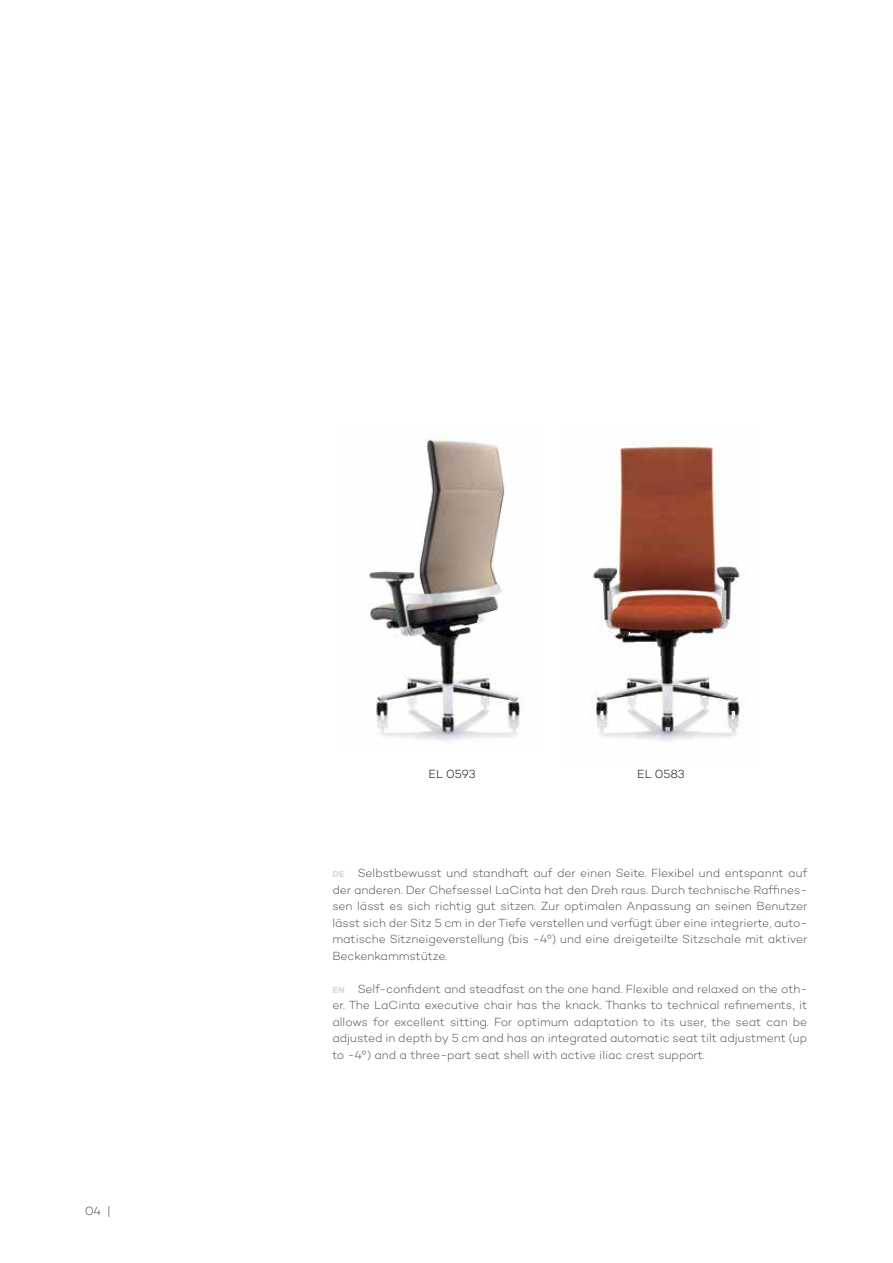
<style>
.page{position:relative;width:893px;height:1263px;background:#fff}
.page>*{position:absolute;margin:0;border:0;box-sizing:border-box;transform-origin:0 0}
.t1{font:300 12px/16.5px "Campton";letter-spacing:-.005em;color:#4a4a49;text-align:justify}
.t2{font:300 12px "Campton";color:#000}
.t3{font:200 12px "Campton";color:#000}
.s1{font-weight:700;font-size:9px;color:#dadada}
</style>
<div class="page">
<img style="left:590px;top:445px;width:153px;height:297px">
<img style="left:369px;top:438px;width:152px;height:304px">
<p class="t3" style="left:85px;top:1204px;width:27px">04 |</p>
<p class="t2" style="left:428px;top:767px;width:49px">EL 0593</p>
<p class="t2" style="left:637px;top:767px;width:49px">EL 0583</p>
<p class="t1" style="left:332px;top:864px;width:476px"><span class="s1">DE</span> Selbstbewusst und standhaft auf der einen Seite. Flexibel und entspannt auf der anderen. Der Chefsessel LaCinta hat den Dreh raus. Durch technische Raffines&shy;sen lässt es sich richtig gut sitzen. Zur optimalen Anpassung an seinen Benutzer lässt sich der Sitz 5 cm in der Tiefe verstellen und verfügt über eine integrierte, auto&shy;matische Sitzneigeverstellung (bis -4°) und eine dreigeteilte Sitzschale mit aktiver Beckenkammstütze.</p>
<p class="t1" style="left:332px;top:980px;width:476px"><span class="s1">EN</span> Self-confident and steadfast on the one hand. Flexible and relaxed on the oth&shy;er. The LaCinta executive chair has the knack. Thanks to technical refinements, it allows for excellent sitting. For optimum adaptation to its user, the seat can be adjusted in depth by 5 cm and has an integrated automatic seat tilt adjustment (up to -4°) and a three-part seat shell with active iliac crest support.</p>
</div>
